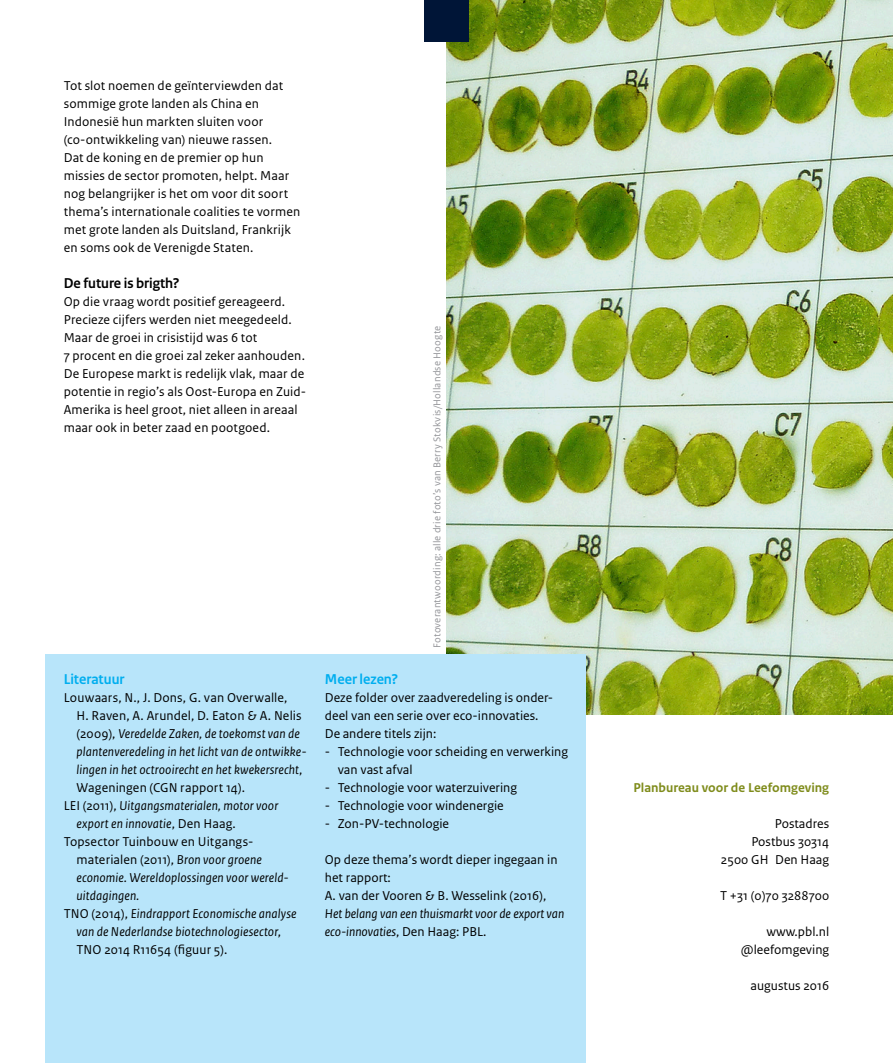
<style>
.page{position:relative;width:893px;height:1063px;background:#fff}
.page>*{position:absolute;margin:0;border:0;box-sizing:border-box;transform-origin:0 0}
.t1{font:700 15px "Rijksoverheid Sans";color:#00aeef}
.t2{font:700 15px "Rijksoverheid Sans";color:#000}
._02_RO_Broodtekst{font:13.5px/18px "Rijksoverheid Sans Text";letter-spacing:.005em;color:#000}
.Lit{font:italic 13.5px/18px "Rijksoverheid Sans Text";letter-spacing:.01em;color:#000}
._02_RO_Broodtekst-2{font:italic 13.5px/18px "Rijksoverheid Sans Text";color:#000}
._02_RO_Broodtekst-3{font:700 13.5px "Rijksoverheid Sans Text";color:#7f8c1c}
.t3{font:10.5px "Rijksoverheid Sans Text";letter-spacing:.02em;color:#939498}
.s1{font-style:normal}
</style>
<div class="page">
<img style="left:446px;top:0;width:447px;height:715px">
<div style="left:46px;top:654px;width:540px;height:409px;background:#b8e5fa"></div>
<div style="left:424px;top:0;width:45px;height:42px;background:#001537"></div>
<p class="_02_RO_Broodtekst" style="left:64px;top:77px;width:238px">Tot slot noemen de geïnterviewden dat sommige grote landen als China en Indonesië hun markten sluiten voor (co-ontwikkeling van) nieuwe rassen.<br>Dat de koning en de premier op hun missies de sector promoten, helpt. Maar nog belangrijker is het om voor dit soort thema’s internationale coalities te vormen met grote landen als Duitsland, Frankrijk en soms ook de Verenigde Staten.</p>
<h2 class="t2" style="left:64px;top:275px;width:117px">De future is brigth?</h2>
<p class="_02_RO_Broodtekst" style="left:64px;top:293px;width:244px">Op die vraag wordt positief gereageerd.<br>Precieze cijfers werden niet meegedeeld.<br>Maar de groei in crisistijd was 6 tot<br>7 procent en die groei zal zeker aanhouden.<br>De Europese markt is redelijk vlak, maar de potentie in regio’s als Oost-Europa en Zuid-Amerika is heel groot, niet alleen in areaal maar ook in beter zaad en pootgoed.</p>
<h2 class="t1" style="left:64px;top:671px;width:62px">Literatuur</h2>
<p class="Lit" style="left:77px;top:689px;width:231px;text-indent:-13px"><span class="s1">Louwaars, N., J. Dons, G. van Overwalle,<br>H. Raven, A. Arundel, D. Eaton &amp; A. Nelis (2009),</span> Veredelde Zaken, de toekomst van de plantenveredeling in het licht van de ontwikke&shy;lingen in het octrooirecht en het kwekersrecht<span class="s1">, Wageningen (CGN rapport 14).</span></p>
<p class="Lit" style="left:77px;top:797px;width:203px;text-indent:-13px"><span class="s1">LEI (2011),</span> Uitgangsmaterialen, motor voor export en innovatie<span class="s1">, Den Haag.</span></p>
<p class="Lit" style="left:77px;top:833px;width:212px;text-indent:-13px"><span class="s1">Topsector Tuinbouw en Uitgangs&shy;materialen (2011),</span> Bron voor groene economie. Wereldoplossingen voor wereld&shy;uitdagingen.</p>
<p class="Lit" style="left:77px;top:905px;width:221px;text-indent:-13px"><span class="s1">TNO (2014),</span> Eindrapport Economische analyse van de Nederlandse biotechnologiesector<span class="s1">,<br>TNO 2014 R11654 (figuur 5).</span></p>
<p class="t3" style="left:431px;top:648px;width:324px;rotate:-90deg">Fotoverantwoording: alle drie foto’s van Berry Stokvis/Hollandse Hoogte</p>
<h2 class="t1" style="left:325px;top:671px;width:75px">Meer lezen?</h2>
<p class="_02_RO_Broodtekst" style="left:325px;top:689px;width:230px">Deze folder over zaadveredeling is onder&shy;deel van een serie over eco-innovaties.<br>De andere titels zijn:</p>
<p class="_02_RO_Broodtekst" style="left:338px;top:743px;width:232px;text-indent:-13px">- Technologie voor scheiding en verwerking van vast afval</p>
<p class="_02_RO_Broodtekst" style="left:325px;top:779px;width:194px">- Technologie voor waterzuivering</p>
<p class="_02_RO_Broodtekst" style="left:325px;top:797px;width:180px">- Technologie voor windenergie</p>
<p class="_02_RO_Broodtekst" style="left:325px;top:815px;width:126px">- Zon-PV-technologie</p>
<p class="_02_RO_Broodtekst" style="left:325px;top:851px;width:234px">Op deze thema’s wordt dieper ingegaan in het rapport:</p>
<p class="_02_RO_Broodtekst-2" style="left:325px;top:887px;width:241px"><span class="s1">A. van der Vooren &amp; B. Wesselink (2016),<br></span>Het belang van een thuismarkt voor de export van eco-innovaties<span class="s1">, Den Haag: PBL.</span></p>
<p class="_02_RO_Broodtekst-3" style="left:633px;top:780px;width:197px">Planbureau voor de Leefomgeving</p>
<p class="_02_RO_Broodtekst" style="left:775px;top:815px;width:56px">Postadres</p>
<p class="_02_RO_Broodtekst" style="left:751px;top:833px;width:79px">Postbus 30314</p>
<p class="_02_RO_Broodtekst" style="left:721px;top:851px;width:110px">2500 GH Den Haag</p>
<p class="_02_RO_Broodtekst" style="left:720px;top:887px;width:111px">T +31 (0)70 3288700</p>
<p class="_02_RO_Broodtekst" style="left:766px;top:923px;width:64px">www.pbl.nl</p>
<p class="_02_RO_Broodtekst" style="left:741px;top:941px;width:90px">@leefomgeving</p>
<p class="_02_RO_Broodtekst" style="left:751px;top:977px;width:80px">augustus 2016</p>
</div>
